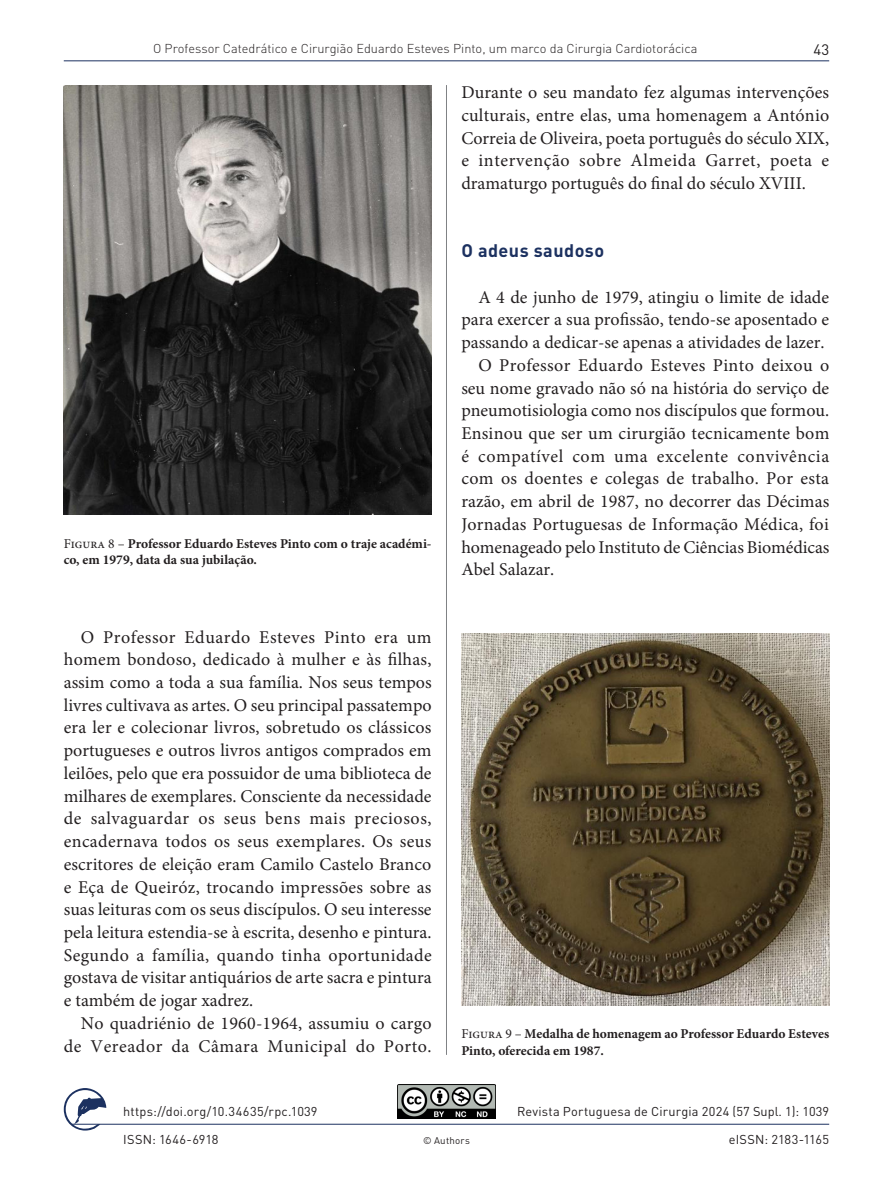
<style>
.page{position:relative;width:893px;height:1191px;background:#fff}
.page>*{position:absolute;margin:0;border:0;box-sizing:border-box;transform-origin:0 0}
.Texto_colunas{font:18px/22.6px "Minion Pro";color:#231f20;text-align:justify}
.Texto_colunas-2{font:18px/22.6px "Minion Pro";letter-spacing:.03em;color:#231f20;text-align:right}
.Titulos_DIN_1{font:700 18px "DIN";letter-spacing:.025em;color:#1c3160}
.t1{font:15px "DIN";color:#231f20}
.Legendas{font:700 13.5px/16.5px "Minion Pro";color:#231f20}
.t2{font:12.75px "DIN";letter-spacing:.015em;color:#231f20}
.t3{font:300 12.75px "DIN";color:#231f20}
.t4{font:9.75px "DIN";letter-spacing:.025em;color:#231f20}
.s1{font-weight:400}
</style>
<div class="page">
<hr style="left:446px;top:85px;width:1px;height:969px;background:#808285">
<hr style="left:64px;top:61px;width:765px;height:1px;background:#1c3160">
<hr style="left:72px;top:1124px;width:757px;height:1px;background:#1c3160">
<svg style="left:64px;top:1088px;width:42px;height:42px"></svg>
<img style="left:398px;top:1084px;width:97px;height:34px">
<img style="left:64px;top:85px;width:368px;height:430px">
<img style="left:461px;top:634px;width:368px;height:371px">
<p class="t3" style="left:153px;top:40px;width:546px">O Professor Catedrático e Cirurgião Eduardo Esteves Pinto, um marco da Cirurgia Cardiotorácica</p>
<p class="t1" style="left:813px;top:41px;width:16px">44</p>
<p class="Legendas" style="left:64px;top:535px;width:369px"><span class="s1">Figura 8 –</span> Professor Eduardo Esteves Pinto com o traje académi&shy;co, em 1979, data da sua jubilação.</p>
<p class="Texto_colunas" style="left:64px;top:625px;width:370px;text-indent:17px">O Professor Eduardo Esteves Pinto era um homem bondoso, dedicado à mulher e às filhas, assim como a toda a sua família. Nos seus tempos livres cultivava as artes. O seu principal passatempo era ler e colecionar livros, sobretudo os clássicos portugueses e outros livros antigos comprados em leilões, pelo que era possuidor de uma biblioteca de milhares de exemplares. Consciente da necessidade de salvaguardar os seus bens mais preciosos, encadernava todos os seus exemplares. Os seus escritores de eleição eram Camilo Castelo Branco e Eça de Queiróz, trocando impressões sobre as suas leituras com os seus discípulos. O seu interesse pela leitura estendia-se à escrita, desenho e pintura.<br>Segundo a família, quando tinha oportunidade gostava de visitar antiquários de arte sacra e pintura e também de jogar xadrez.</p>
<p class="Texto_colunas-2" style="left:64px;top:1011px;width:369px">No quadriénio de 1960-1964, assumiu o cargo de Vereador da Câmara Municipal do Porto.</p>
<p class="Texto_colunas" style="left:461px;top:81px;width:369px">Durante o seu mandato fez algumas intervenções culturais, entre elas, uma homenagem a António Correia de Oliveira, poeta português do século XIX, e intervenção sobre Almeida Garret, poeta e dramaturgo português do final do século XVIII.</p>
<p class="Titulos_DIN_1" style="left:461px;top:239px;width:144px">O adeus saudoso</p>
<p class="Texto_colunas" style="left:461px;top:286px;width:369px;text-indent:17px">A 4 de junho de 1979, atingiu o limite de idade para exercer a sua profissão, tendo-se aposentado e passando a dedicar-se apenas a atividades de lazer.</p>
<p class="Texto_colunas" style="left:461px;top:354px;width:370px;text-indent:17px">O Professor Eduardo Esteves Pinto deixou o seu nome gravado não só na história do serviço de pneumotisiologia como nos discípulos que formou.<br>Ensinou que ser um cirurgião tecnicamente bom é compatível com uma excelente convivência com os doentes e colegas de trabalho. Por esta razão, em abril de 1987, no decorrer das Décimas Jornadas Portuguesas de Informação Médica, foi homenageado pelo Instituto de Ciências Biomédicas Abel Salazar.</p>
<p class="Legendas" style="left:461px;top:1025px;width:369px"><span class="s1">Figura 9 –</span> Medalha de homenagem ao Professor Eduardo Esteves<br>Pinto, oferecida em 1987.</p>
<p class="t2" style="left:123px;top:1103px;width:196px">https://doi.org/10.34635/rpc.1039</p>
<p class="t2" style="left:517px;top:1103px;width:314px">Revista Portuguesa de Cirurgia 2024 (57 Supl. 1): 1039</p>
<p class="t2" style="left:123px;top:1131px;width:97px">ISSN: 1646-6918</p>
<p class="t4" style="left:423px;top:1134px;width:48px">© Authors</p>
<p class="t2" style="left:729px;top:1131px;width:102px">eISSN: 2183-1165</p>
</div>
